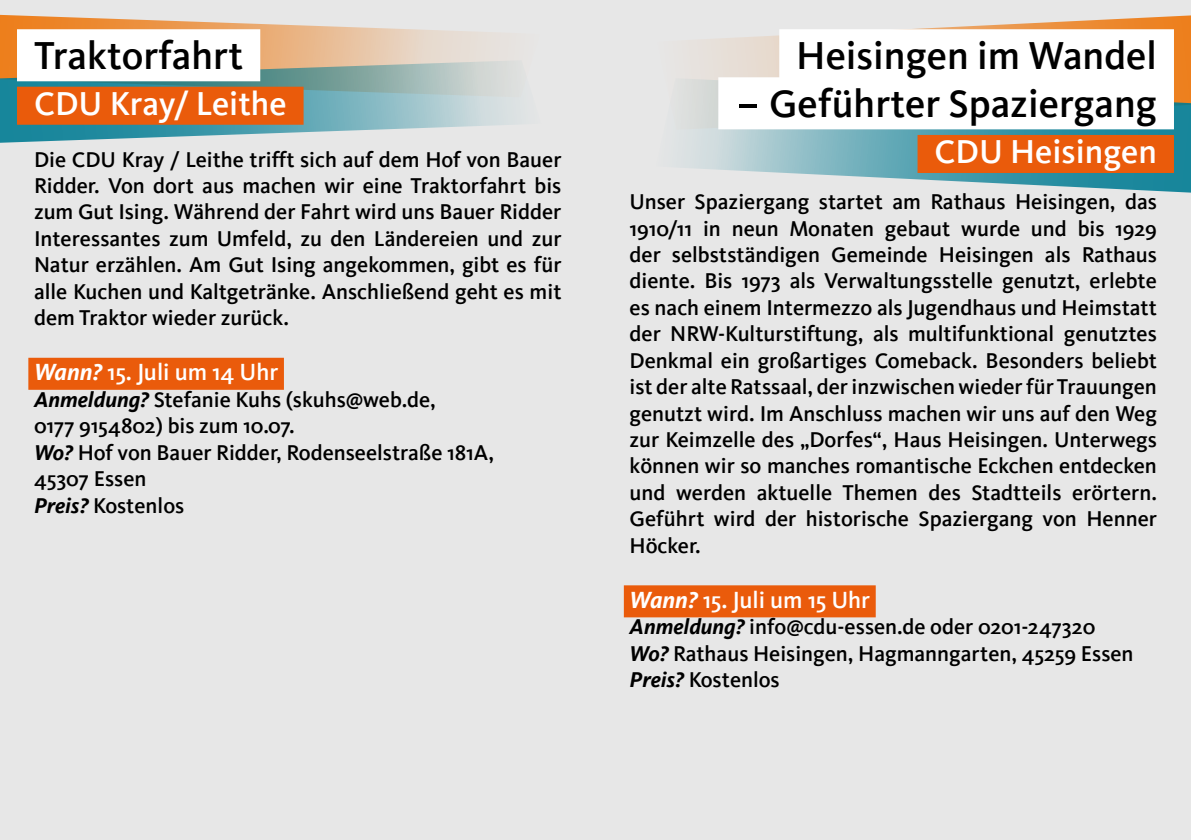
<style>
.page{position:relative;width:1191px;height:840px;background:#fff}
.page>*{position:absolute;margin:0;border:0;box-sizing:border-box;transform-origin:0 0}
.t1{font:500 40px "CDU Kievit Tab";color:#000}
.t2{font:500 40px "CDU Kievit Tab";color:#000;scale:2 1}
.t3{font:500 34px "CDU Kievit Tab";color:#fff}
.t4{font:500 24px "CDU Kievit";color:#fff}
.t5{font:500 22px/26.4px "CDU Kievit";color:#000;text-align:justify}
.s1{font-weight:700;font-style:italic}
</style>
<div class="page">
<div style="left:0;top:0;width:1191px;height:839px;background:#e7e7e7"></div>
<svg style="left:0;top:14px;width:496px;height:46px"></svg>
<svg style="left:0;top:60px;width:518px;height:83px"></svg>
<div style="left:17px;top:29px;width:243px;height:52px;background:#fff"></div>
<div style="left:28px;top:357px;width:256px;height:32px;background:#ea5b0b"></div>
<div style="left:17px;top:87px;width:286px;height:38px;background:#ea5b0b"></div>
<svg style="left:701px;top:15px;width:490px;height:63px"></svg>
<svg style="left:680px;top:78px;width:511px;height:115px"></svg>
<div style="left:779px;top:29px;width:395px;height:52px;background:#fff"></div>
<div style="left:718px;top:77px;width:456px;height:52px;background:#fff"></div>
<div style="left:624px;top:585px;width:251px;height:32px;background:#ea5b0b"></div>
<div style="left:917px;top:135px;width:257px;height:38px;background:#ea5b0b"></div>
<h1 class="t1" style="left:34px;top:33px;width:211px">Traktorfahrt</h1>
<h2 class="t3" style="left:34px;top:84px;width:254px">CDU Kray/ Leithe</h2>
<p class="t5" style="left:34px;top:146px;width:529px">Die CDU Kray / Leithe trifft sich auf dem Hof von Bauer Ridder. Von dort aus machen wir eine Traktorfahrt bis zum Gut Ising. Während der Fahrt wird uns Bauer Ridder Interessantes zum Umfeld, zu den Ländereien und zur Natur erzählen. Am Gut Ising angekommen, gibt es für alle Kuchen und Kaltgetränke. Anschließend geht es mit dem Traktor wieder zurück.</p>
<p class="t4" style="left:34px;top:358px;width:246px"><span class="s1">Wann?</span> 15. Juli um 14 Uhr</p>
<p class="t5" style="left:34px;top:386px;width:461px;text-align:left"><span class="s1">Anmeldung?</span> Stefanie Kuhs (skuhs@web.de,<br>0177 9154802) bis zum 10.07.<br><span class="s1">Wo?</span> Hof von Bauer Ridder, Rodenseelstraße 181A,<br>45307 Essen<br><span class="s1">Preis?</span> Kostenlos</p>
<h1 class="t1" style="left:796px;top:33px;width:362px">Heisingen im Wandel</h1>
<h1 class="t2" style="left:735px;top:81px;width:212px">- Geführter Spaziergang</h1>
<h2 class="t3" style="left:934px;top:132px;width:224px">CDU Heisingen</h2>
<p class="t5" style="left:629px;top:189px;width:529px">Unser Spaziergang startet am Rathaus Heisingen, das 1910/11 in neun Monaten gebaut wurde und bis 1929 der selbstständigen Gemeinde Heisingen als Rathaus diente. Bis 1973 als Verwaltungsstelle genutzt, erlebte es nach einem Intermezzo als Jugendhaus und Heimstatt der NRW-Kulturstiftung, als multifunktional genutztes Denkmal ein großartiges Comeback. Besonders beliebt ist der alte Ratssaal, der inzwischen wieder für Trauungen genutzt wird. Im Anschluss machen wir uns auf den Weg zur Keimzelle des „Dorfes“, Haus Heisingen. Unterwegs können wir so manches romantische Eckchen entdecken und werden aktuelle Themen des Stadtteils erörtern.<br>Geführt wird der historische Spaziergang von Henner Höcker.</p>
<p class="t4" style="left:629px;top:586px;width:242px"><span class="s1">Wann?</span> 15. Juli um 15 Uhr</p>
<p class="t5" style="left:629px;top:613px;width:505px;text-align:left"><span class="s1">Anmeldung?</span> info@cdu-essen.de oder 0201-247320<br><span class="s1">Wo?</span> Rathaus Heisingen, Hagmanngarten, 45259 Essen<br><span class="s1">Preis?</span> Kostenlos</p>
</div>
